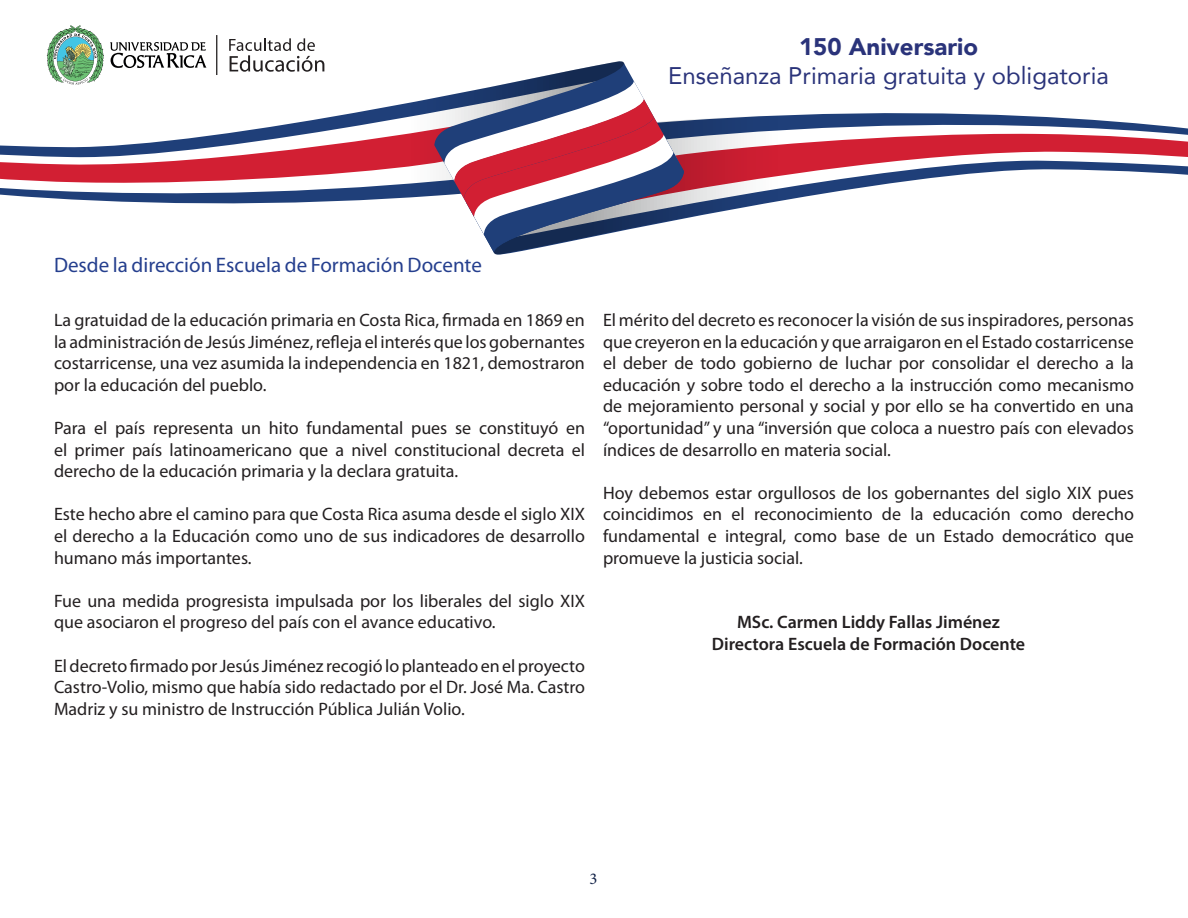
<style>
.page{position:relative;width:1188px;height:918px;background:#fff}
.page>*{position:absolute;margin:0;border:0;box-sizing:border-box;transform-origin:0 0}
.t1{font:24px "Avenir";color:#2a337a}
.t2{font:900 24px "Avenir";color:#2a337a}
.titulo{font:21px "Myriad Pro";color:#253f8e}
.TXT_NORMAL{font:18px/21.6px "Myriad Pro";color:#231f20;text-align:justify}
.TXT_NORMAL-2{font:600 18px/21.6px "Myriad Pro";color:#231f20;text-align:center}
.t3{font:16.5px "Minion Pro";color:#112147}
</style>
<div class="page">
<svg style="left:0;top:25px;width:1188px;height:228px"></svg>
<h1 class="t2" style="left:799px;top:26px;width:181px">150 Aniversario</h1>
<h1 class="t1" style="left:668px;top:57px;width:442px">Enseñanza Primaria gratuita y obligatoria</h1>
<p class="titulo" style="left:54px;top:254px;width:429px">Desde la dirección Escuela de Formación Docente</p>
<p class="TXT_NORMAL" style="left:54px;top:309px;width:533px">La gratuidad de la educación primaria en Costa Rica, firmada en 1869 en la administración de Jesús Jiménez, refleja el interés que los gobernantes costarricense, una vez asumida la independencia en 1821, demostraron por la educación del pueblo.</p>
<p class="TXT_NORMAL" style="left:54px;top:417px;width:533px">Para el país representa un hito fundamental pues se constituyó en el primer país latinoamericano que a nivel constitucional decreta el derecho de la educación primaria y la declara gratuita.</p>
<p class="TXT_NORMAL" style="left:54px;top:504px;width:533px">Este hecho abre el camino para que Costa Rica asuma desde el siglo XIX el derecho a la Educación como uno de sus indicadores de desarrollo humano más importantes.</p>
<p class="TXT_NORMAL" style="left:54px;top:590px;width:533px">Fue una medida progresista impulsada por los liberales del siglo XIX que asociaron el progreso del país con el avance educativo.</p>
<p class="TXT_NORMAL" style="left:54px;top:655px;width:533px">El decreto firmado por Jesús Jiménez recogió lo planteado en el proyecto Castro-Volio, mismo que había sido redactado por el Dr. José Ma. Castro Madriz y su ministro de Instrucción Pública Julián Volio.</p>
<p class="TXT_NORMAL" style="left:603px;top:309px;width:533px">El mérito del decreto es reconocer la visión de sus inspiradores, personas que creyeron en la educación y que arraigaron en el Estado costarricense el deber de todo gobierno de luchar por consolidar el derecho a la educación y sobre todo el derecho a la instrucción como mecanismo de mejoramiento personal y social y por ello se ha convertido en una “oportunidad” y una “inversión que coloca a nuestro país con elevados índices de desarrollo en materia social.</p>
<p class="TXT_NORMAL" style="left:603px;top:482px;width:533px">Hoy debemos estar orgullosos de los gobernantes del siglo XIX pues coincidimos en el reconocimiento de la educación como derecho fundamental e integral, como base de un Estado democrático que promueve la justicia social.</p>
<p class="TXT_NORMAL-2" style="left:712px;top:611px;width:315px">MSc. Carmen Liddy Fallas Jiménez<br>Directora Escuela de Formación Docente</p>
<p class="t3" style="left:589px;top:868px;width:9px">3</p>
</div>
